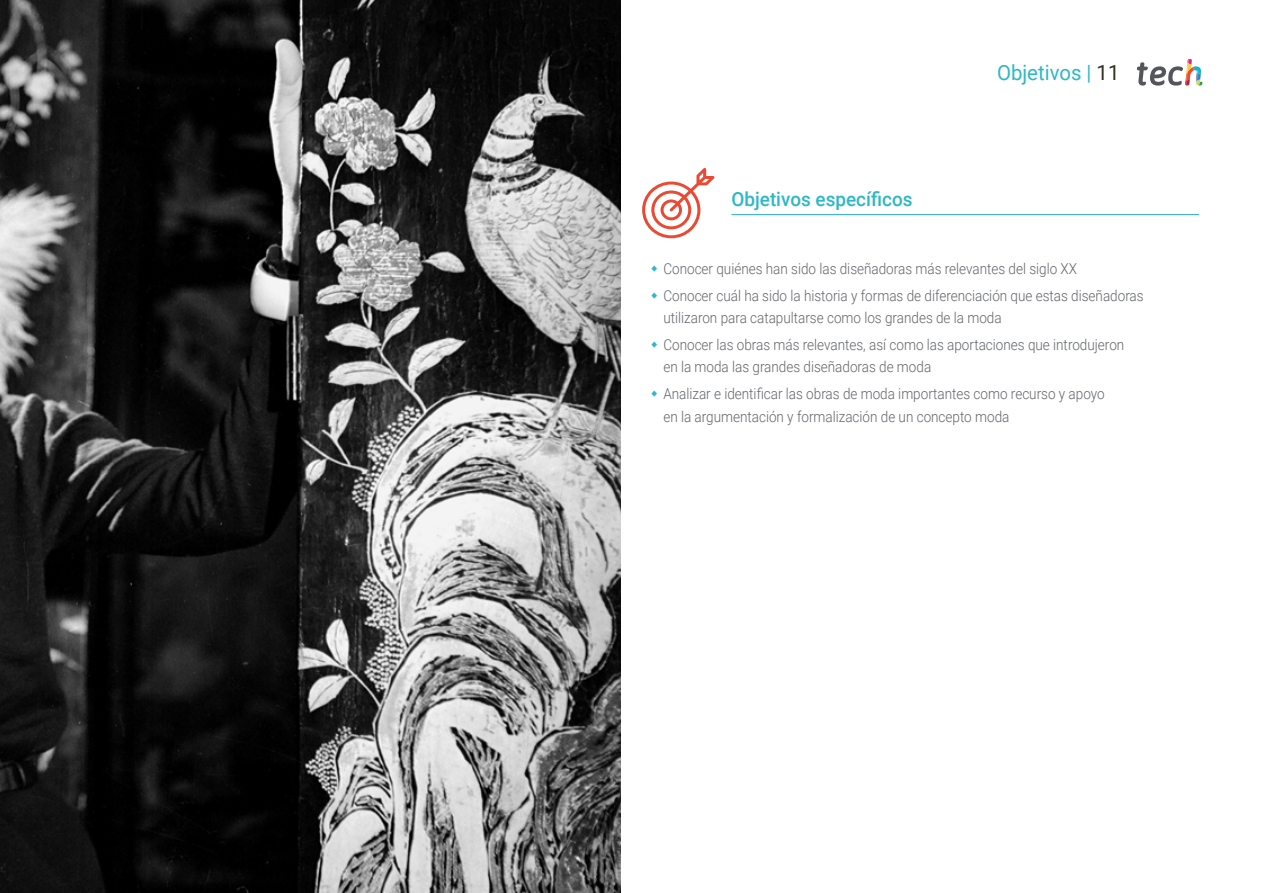
<style>
.page{position:relative;width:1263px;height:893px;background:#fff}
.page>*{position:absolute;margin:0;border:0;box-sizing:border-box;transform-origin:0 0}
.t1{font:21px "Roboto";color:#2db8c5}
.t2{font:500 19.5px "Roboto";color:#2db8c5}
.t3{font:300 15px/26.7px "Roboto";color:#61646a;scale:.9 1}
.s1{color:#312e20}
</style>
<div class="page">
<hr style="left:731px;top:214px;width:468px;height:1px;background:#2db8c5">
<svg style="left:642px;top:168px;width:72px;height:70px"></svg>
<img style="left:0;top:0;width:621px;height:893px">
<svg style="left:1137px;top:59px;width:65px;height:27px"></svg>
<h2 class="t2" style="left:731px;top:185px;width:183px">Objetivos específicos</h2>
<h1 class="t1" style="left:997px;top:57px;width:124px">Objetivos | <span class="s1">11</span></h1>
<p class="t3" style="left:663px;top:255px;width:535px">Conocer quiénes han sido las diseñadoras más relevantes del siglo XX<br>Conocer cuál ha sido la historia y formas de diferenciación que estas diseñadoras</p>
<p class="t3" style="left:663px;top:304px;width:514px">utilizaron para catapultarse como los grandes de la moda<br>Conocer las obras más relevantes, así como las aportaciones que introdujeron</p>
<p class="t3" style="left:663px;top:353px;width:492px">en la moda las grandes diseñadoras de moda<br>Analizar e identificar las obras de moda importantes como recurso y apoyo</p>
<p class="t3" style="left:663px;top:402px;width:386px">en la argumentación y formalización de un concepto moda</p>
</div>
